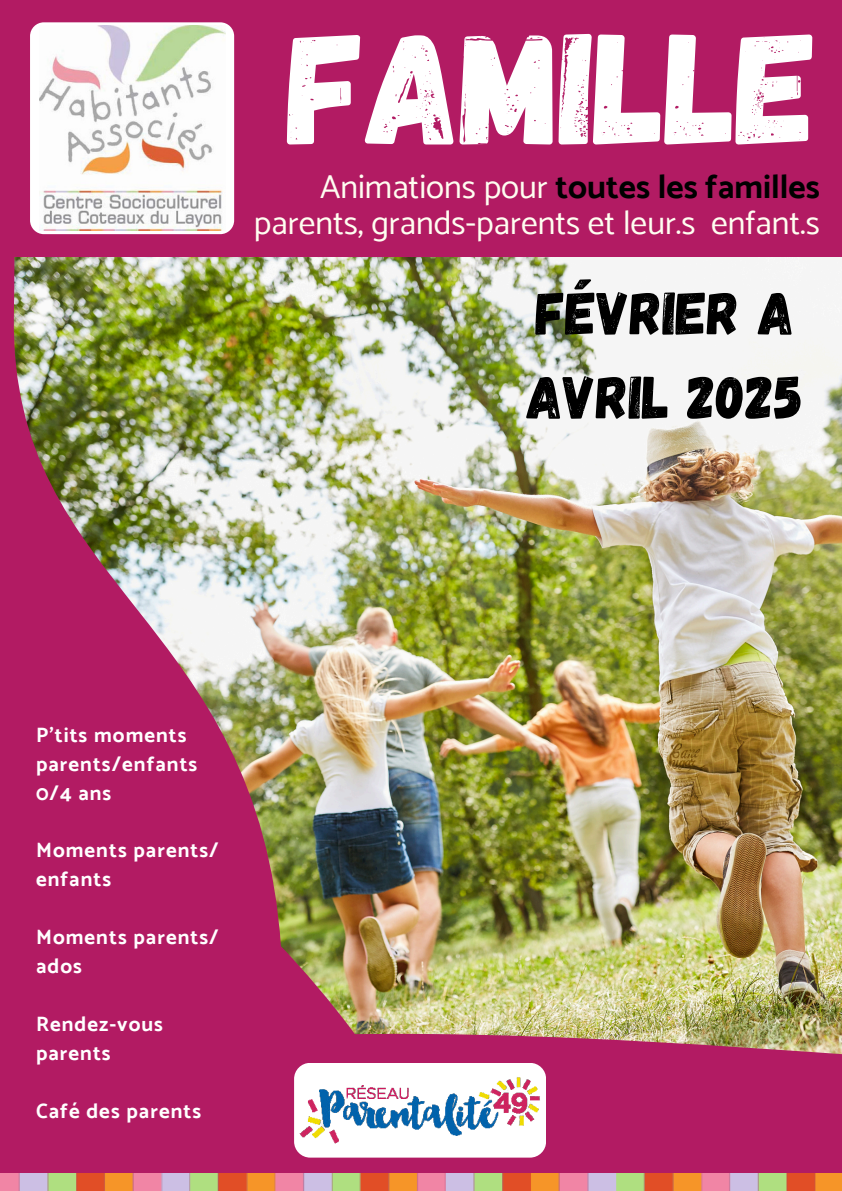
<style>
.page{position:relative;width:842px;height:1191px;background:#fff}
.page>*{position:absolute;margin:0;border:0;box-sizing:border-box;transform-origin:0 0}
.t1{font:157.7px "Gagalin";color:#fff}
.t2{font:60.2px/84px "Gagalin";color:#000}
.t3{font:33.4px/36px "Catamaran";color:#fffef1;text-align:right}
.t4{font:700 20.7px/28.9px "Catamaran";letter-spacing:.05em;color:#fff}
.s1{font-weight:700;color:#000}
</style>
<div class="page">
<img style="left:281px;top:256px;width:561px;height:776px">
<div style="left:0;top:0;width:842px;height:256px;background:#b21b63"></div>
<img style="left:0;top:22px;width:281px;height:411px">
<div style="left:30px;top:22px;width:204px;height:212px;background:#fff;border-radius:14px"></div>
<img style="left:39px;top:25px;width:186px;height:206px">
<img style="left:0;top:433px;width:387px;height:599px">
<div style="left:0;top:1032px;width:842px;height:141px;background:#b21b63"></div>
<div style="left:294px;top:1062px;width:252px;height:95px;background:#fff;border-radius:16px"></div>
<img style="left:300px;top:1077px;width:240px;height:67px">
<img style="left:0;top:1173px;width:842px;height:17px">
<p class="t1" style="left:288px;top:-14px;width:532px">FAMILLE</p>
<h1 class="t3" style="left:254px;top:168px;width:567px">Animations pour <span class="s1">toutes les familles </span>parents, grands-parents et leur.s enfant.s</h1>
<p class="t2" style="left:527px;top:268px;width:278px">FÉVRIER A<br>AVRIL 2025</p>
<h3 class="t4" style="left:36px;top:720px;width:163px">P’tits moments parents/enfants</h3>
<p class="t4" style="left:36px;top:777px;width:77px">0/4 ans</p>
<h2 class="t4" style="left:36px;top:835px;width:184px">Moments parents/ enfants</h2>
<p class="t4" style="left:36px;top:922px;width:184px">Moments parents/ ados</p>
<p class="t4" style="left:36px;top:1009px;width:129px">Rendez-vous parents</p>
<p class="t4" style="left:36px;top:1096px;width:167px">Café des parents</p>
</div>
